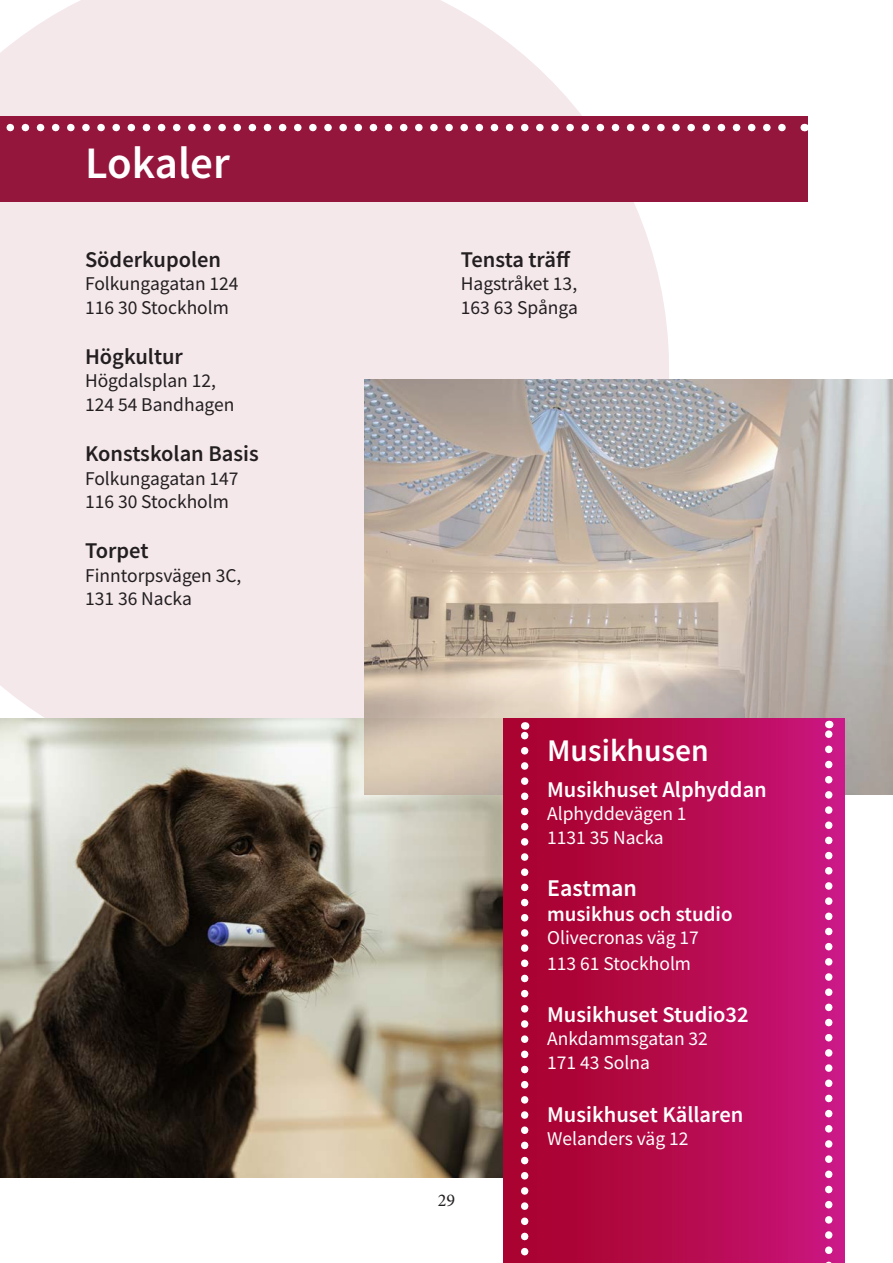
<style>
.page{position:relative;width:893px;height:1263px;background:#fff}
.page>*{position:absolute;margin:0;border:0;box-sizing:border-box;transform-origin:0 0}
.t1{font:600 45px "Source Sans Pro";color:#fff}
.t2{font:600 31.5px "Source Sans Pro";color:#fff}
.t3{font:600 24px "Source Sans Pro";color:#fff}
.t4{font:600 22.5px "Source Sans Pro";color:#fff}
.t5{font:600 22.5px "Source Sans Pro";color:#231f20}
.t6{font:600 21px "Source Sans Pro";color:#fff}
.t7{font:19.5px/23.4px "Source Sans Pro";color:#231f20}
.t8{font:19.5px/23.4px "Source Sans Pro";color:#fff}
.t9{font:18px "Minion Pro";color:#231f20}
</style>
<div class="page">
<svg style="left:0;top:0;width:682px;height:719px;fill:#f4e8eb"></svg>
<img style="left:0;top:719px;width:504px;height:459px">
<img style="left:364px;top:380px;width:529px;height:414px">
<div style="left:504px;top:719px;width:340px;height:544px;background:linear-gradient(to right,#a50126,#c9167b)"></div>
<div style="left:0;top:116px;width:808px;height:86px;background:#94163d"></div>
<svg style="left:10px;top:124px;width:776px;height:7px"></svg>
<svg style="left:521px;top:722px;width:7px;height:541px"></svg>
<svg style="left:825px;top:721px;width:7px;height:542px"></svg>
<p class="t1" style="left:85px;top:134px;width:146px">Lokaler</p>
<p class="t5" style="left:85px;top:244px;width:138px">Söderkupolen</p>
<p class="t7" style="left:85px;top:272px;width:155px">Folkungagatan 124<br>116 30 Stockholm</p>
<p class="t5" style="left:85px;top:342px;width:99px">Högkultur</p>
<p class="t7" style="left:85px;top:369px;width:151px">Högdalsplan 12,<br>124 54 Bandhagen</p>
<p class="t5" style="left:85px;top:439px;width:175px">Konstskolan Basis</p>
<p class="t7" style="left:85px;top:466px;width:155px">Folkungagatan 147<br>116 30 Stockholm</p>
<p class="t5" style="left:85px;top:536px;width:65px">Torpet</p>
<p class="t7" style="left:85px;top:563px;width:158px">Finntorpsvägen 3C,<br>131 36 Nacka</p>
<p class="t5" style="left:461px;top:244px;width:111px">Tensta träff</p>
<p class="t7" style="left:461px;top:272px;width:118px">Hagstråket 13,</p>
<p class="t7" style="left:461px;top:295px;width:119px">163 63 Spånga</p>
<p class="t2" style="left:547px;top:729px;width:163px">Musikhusen</p>
<p class="t9" style="left:438px;top:1188px;width:19px">29</p>
<p class="t4" style="left:547px;top:774px;width:221px">Musikhuset Alphyddan</p>
<p class="t8" style="left:547px;top:802px;width:141px">Alphyddevägen 1<br>1131 35 Nacka</p>
<p class="t3" style="left:547px;top:872px;width:91px">Eastman</p>
<p class="t6" style="left:547px;top:900px;width:187px">musikhus och studio</p>
<p class="t8" style="left:547px;top:925px;width:153px;line-height:25.2px">Olivecronas väg 17<br>113 61 Stockholm</p>
<p class="t4" style="left:547px;top:999px;width:203px">Musikhuset Studio32</p>
<p class="t8" style="left:547px;top:1027px;width:162px">Ankdammsgatan 32<br>171 43 Solna</p>
<p class="t4" style="left:547px;top:1100px;width:198px">Musikhuset Källaren</p>
<p class="t8" style="left:547px;top:1127px;width:143px">Welanders väg 12</p>
</div>
